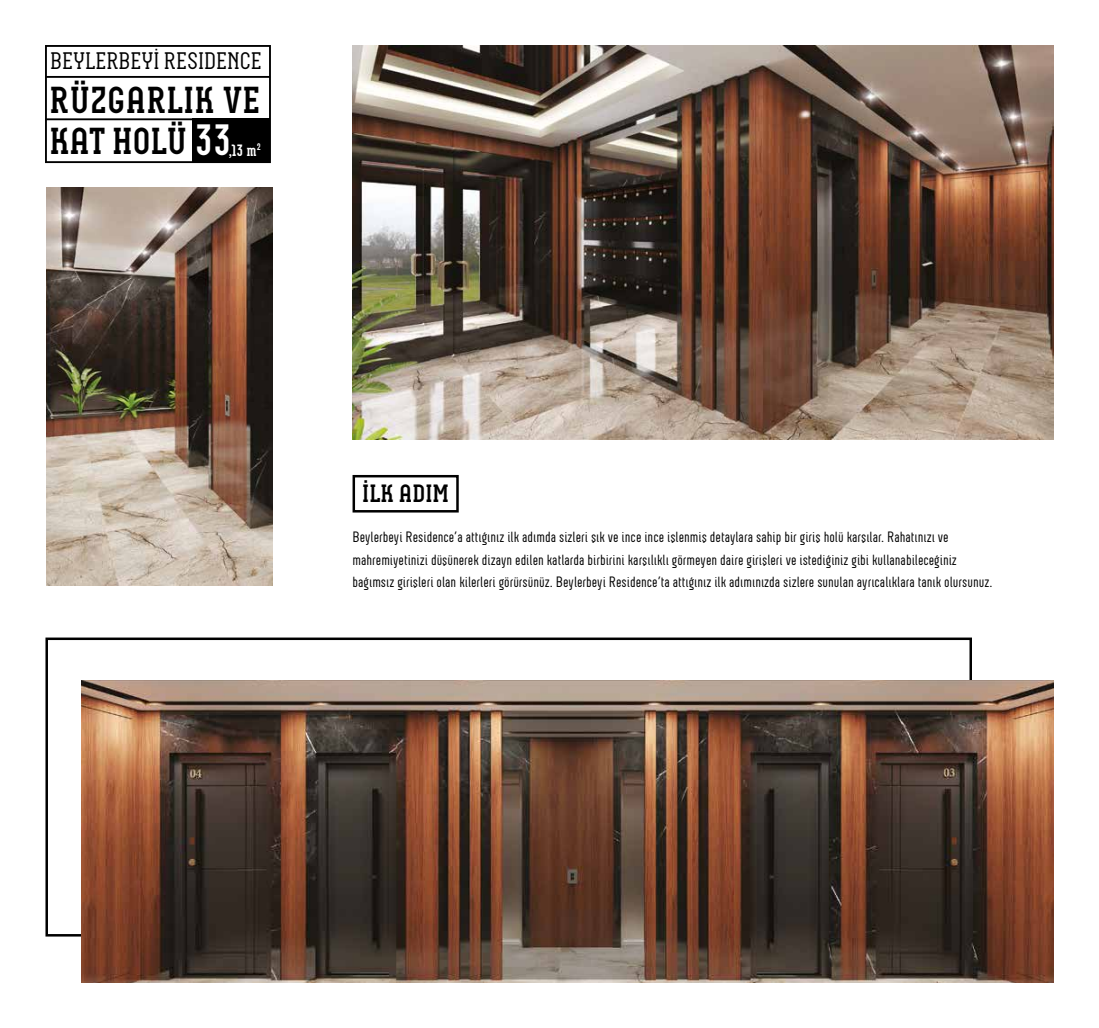
<style>
.page{position:relative;width:1099px;height:1028px;background:#fff}
.page>*{position:absolute;margin:0;border:0;box-sizing:border-box;transform-origin:0 0}
.t1{font:700 43.75px "Neubau Serif";color:#fff}
.t2{font:700 37.5px "Neubau Serif";letter-spacing:.01em;color:#000}
.t3{font:700 25px "Neubau Serif";color:#000}
.t4{font:23.88px "Neubau Serif";color:#000}
.t5{font:700 16.38px "Neubau Serif";color:#fff}
.t6{font:15px/22.5px "Neubau";color:#000}
</style>
<div class="page">
<img style="left:81px;top:680px;width:972px;height:302px">
<img style="left:352px;top:45px;width:701px;height:394px">
<img style="left:46px;top:187px;width:226px;height:398px">
<div style="left:45px;top:45px;width:226px;height:118px;border:2px solid #000"></div>
<hr style="left:46px;top:76px;width:224px;height:2px;background:#000">
<hr style="left:46px;top:118px;width:224px;height:2px;background:#000">
<div style="left:192px;top:118px;width:77px;height:43px;background:#000"></div>
<div style="left:352px;top:475px;width:107px;height:37px;border:2px solid #000"></div>
<h3 class="t4" style="left:50px;top:48px;width:213px">BEYLERBEYİ RESIDENCE</h3>
<h2 class="t2" style="left:50px;top:78px;width:212px">RÜZGARLIK VE</h2>
<h1 class="t1" style="left:195px;top:115px;width:38px">33</h1>
<h2 class="t2" style="left:50px;top:120px;width:139px">KAT HOLÜ</h2>
<p class="t5" style="left:228px;top:141px;width:34px">,13 m<sup>2</sup></p>
<h3 class="t3" style="left:362px;top:479px;width:88px">İLK ADIM</h3>
<p class="t6" style="left:352px;top:526px;width:641px">Beylerbeyi Residence’a attığınız ilk adımda sizleri şık ve ince ince işlenmiş detaylara sahip bir giriş holü karşılar. Rahatınızı ve mahremiyetinizi düşünerek dizayn edilen katlarda birbirini karşılıklı görmeyen daire girişleri ve istediğiniz gibi kullanabileceğiniz bağımsız girişleri olan kilerleri görürsünüz. Beylerbeyi Residence’ta attığınız ilk adımınızda sizlere sunulan ayrıcalıklara tanık olursunuz.</p>
</div>
